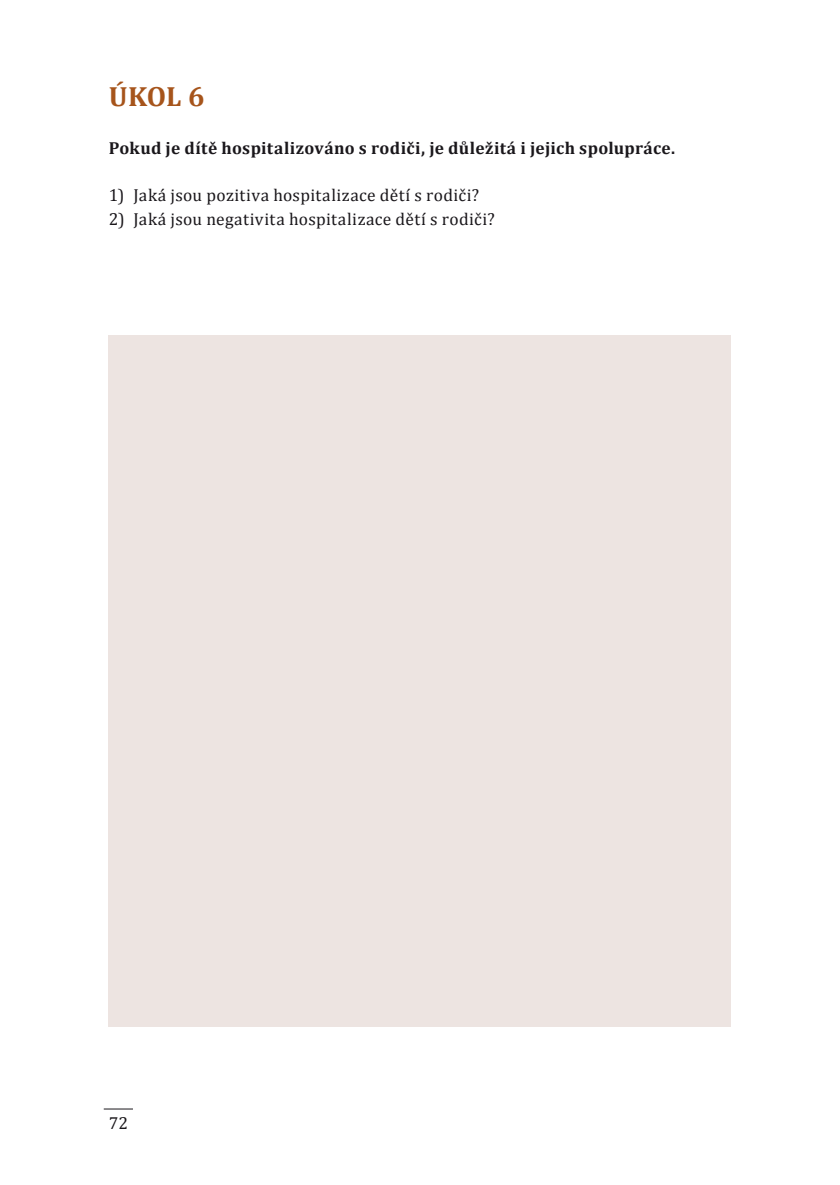
<style>
.page{position:relative;width:840px;height:1185px;background:#fff}
.page>*{position:absolute;margin:0;border:0;box-sizing:border-box;transform-origin:0 0}
.NADPIS_1{font:700 27.8px "Cambria";color:#a6541b}
.ODRAZKA_1{font:17.4px "Cambria";letter-spacing:.02em;color:#1a171b}
.HLADKA_SAZBA{font:700 17.4px "Cambria";letter-spacing:.015em;color:#1a171b}
</style>
<div class="page">
<svg style="left:104px;top:1108px;width:29px;height:1px"></svg>
<div style="left:109px;top:336px;width:621px;height:691px;background:#ede4e1"></div>
<p class="NADPIS_1" style="left:109px;top:77px;width:97px">ÚKOL 6</p>
<p class="HLADKA_SAZBA" style="left:109px;top:135px;width:567px">Pokud je dítě hospitalizováno s rodiči, je důležitá i jejich spolupráce.</p>
<p class="ODRAZKA_1" style="left:109px;top:185px;width:372px">1) Jaká jsou pozitiva hospitalizace dětí s rodiči?</p>
<p class="ODRAZKA_1" style="left:109px;top:208px;width:387px">2) Jaká jsou negativita hospitalizace dětí s rodiči?</p>
<p class="ODRAZKA_1" style="left:109px;top:1113px;width:21px">72</p>
</div>
